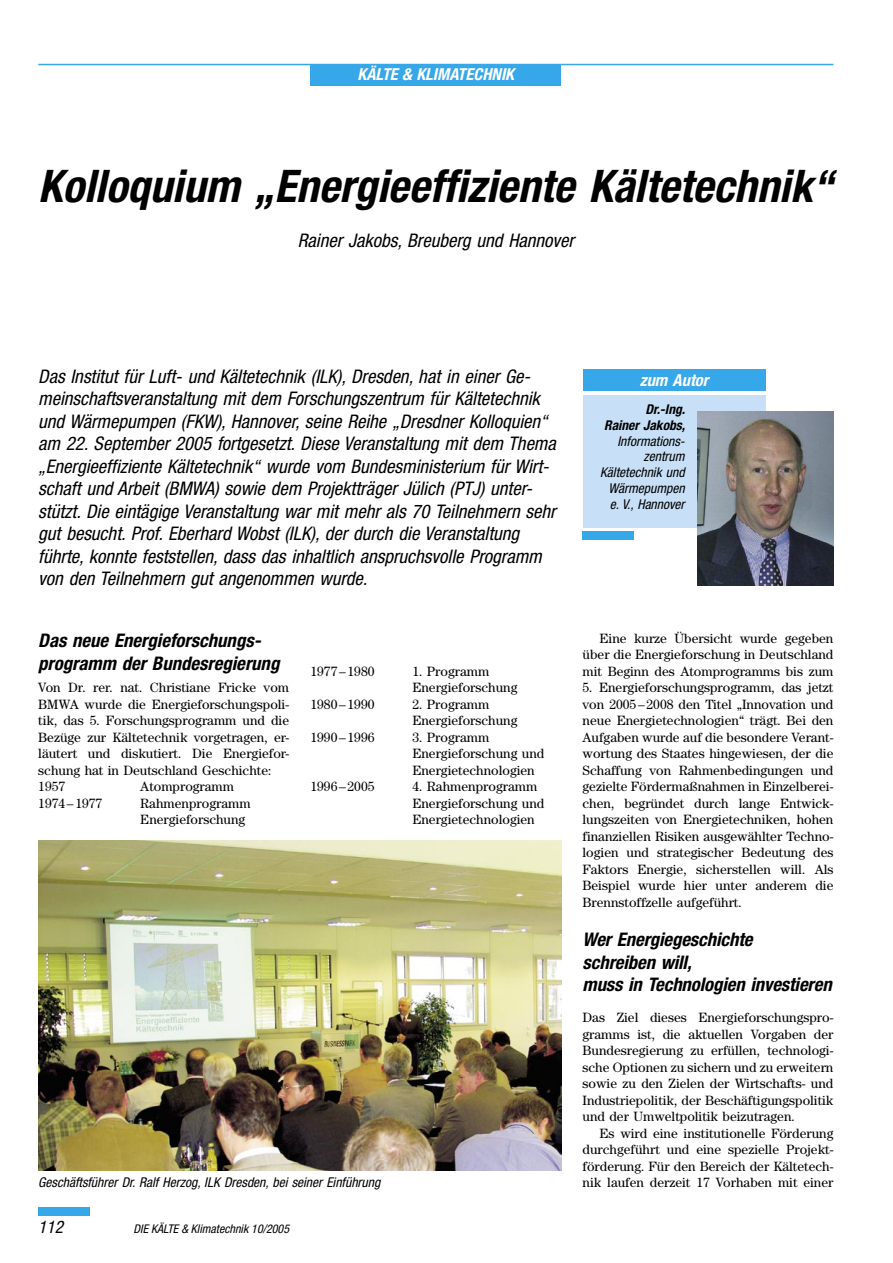
<style>
.page{position:relative;width:893px;height:1263px;background:#fff}
.page>*{position:absolute;margin:0;border:0;box-sizing:border-box;transform-origin:0 0}
.KK_02_Hauptüberschrift{font:italic 700 condensed 45px "Helvetica Neue LT Std";color:#000}
.KK_04_Vorspann{font:italic condensed 18.75px/22.5px "Helvetica Neue LT Std";color:#000}
.KK_07a_ZÜ_1zeilig{font:italic 700 condensed 18.75px/22.5px "Helvetica Neue LT Std";letter-spacing:-.005em;color:#000}
.KK_03_Autor{font:italic condensed 18.75px "Helvetica Neue LT Std";color:#000}
.t1{font:italic condensed 17.25px "Helvetica Neue LT Std";color:#000}
.KK_07a_ZÜ_1zeilig-2{font:italic 700 condensed 16.5px "Helvetica Neue LT Std";color:#fff}
.KK_05_Grundtext{font:13.5px/16.5px "Century Std";color:#000;text-align:justify}
.KK_06_Grundtext_ohne_Einzug{font:13.5px/16.5px "Century Std";color:#000}
.KK_09_Bildunterschrift{font:italic condensed 13.5px/15.8px "Helvetica Neue LT Std";color:#000;text-align:right}
.t2{font:italic condensed 12px "Helvetica Neue LT Std";color:#000}
.s1{font-weight:700}
</style>
<div class="page">
<div style="left:310px;top:65px;width:251px;height:20px;background:#36a7e9"></div>
<hr style="left:38px;top:64px;width:795px;height:1px;background:#36a7e9">
<div style="left:38px;top:1208px;width:51px;height:8px;background:#36a7e9"></div>
<img style="left:38px;top:841px;width:523px;height:330px">
<div style="left:583px;top:369px;width:182px;height:21px;background:#36a7e9"></div>
<div style="left:583px;top:532px;width:51px;height:8px;background:#36a7e9"></div>
<div style="left:583px;top:395px;width:182px;height:132px;background:#c8e0f7"></div>
<img style="left:697px;top:412px;width:136px;height:174px">
<p class="KK_07a_ZÜ_1zeilig-2" style="left:358px;top:64px;width:158px">KÄLTE &amp; KLIMATECHNIK</p>
<p class="KK_02_Hauptüberschrift" style="left:38px;top:159px;width:797px">Kolloquium „Energieeffiziente Kältetechnik“</p>
<p class="KK_03_Autor" style="left:298px;top:229px;width:278px">Rainer Jakobs, Breuberg und Hannover</p>
<p class="KK_04_Vorspann" style="left:38px;top:365px;width:519px">Das Institut für Luft- und Kältetechnik (ILK), Dresden, hat in einer Ge&shy;meinschaftsveranstaltung mit dem Forschungszentrum für Kältetechnik und Wärmepumpen (FKW), Hannover, seine Reihe „Dresdner Kolloquien“ am 22. September 2005 fortgesetzt. Diese Veranstaltung mit dem Thema „Energieeffiziente Kältetechnik“ wurde vom Bundesministerium für Wirt&shy;schaft und Arbeit (BMWA) sowie dem Projektträger Jülich (PTJ) unter&shy;stützt. Die eintägige Veranstaltung war mit mehr als 70 Teilnehmern sehr gut besucht. Prof. Eberhard Wobst (ILK), der durch die Veranstaltung führte, konnte feststellen, dass das inhaltlich anspruchsvolle Programm von den Teilnehmern gut angenommen wurde.</p>
<p class="KK_07a_ZÜ_1zeilig-2" style="left:640px;top:370px;width:70px">zum Autor</p>
<p class="KK_09_Bildunterschrift" style="left:600px;top:402px;width:86px"><span class="s1">Dr.-Ing.<br>Rainer Jakobs,<br></span>Informations&shy;zentrum<br>Kältetechnik und<br>Wärmepumpen e. V., Hannover</p>
<p class="KK_07a_ZÜ_1zeilig" style="left:38px;top:629px;width:243px">Das neue Energieforschungs&shy;programm der Bundesregierung</p>
<p class="KK_06_Grundtext_ohne_Einzug" style="left:38px;top:679px;width:252px;text-align:justify">Von Dr. rer. nat. Christiane Fricke vom BMWA wurde die Energieforschungspoli&shy;tik, das 5. Forschungsprogramm und die Bezüge zur Kältetechnik vorgetragen, er&shy;läutert und diskutiert. Die Energiefor&shy;schung hat in Deutschland Geschichte:</p>
<p class="KK_06_Grundtext_ohne_Einzug" style="left:38px;top:778px;width:28px">1957</p>
<p class="KK_06_Grundtext_ohne_Einzug" style="left:140px;top:778px;width:95px">Atomprogramm</p>
<p class="KK_06_Grundtext_ohne_Einzug" style="left:38px;top:795px;width:66px">1974 – 1977</p>
<p class="KK_06_Grundtext_ohne_Einzug" style="left:140px;top:795px;width:112px">Rahmenprogramm<br>Energieforschung</p>
<p class="KK_06_Grundtext_ohne_Einzug" style="left:310px;top:663px;width:66px">1977 – 1980</p>
<p class="KK_06_Grundtext_ohne_Einzug" style="left:412px;top:663px;width:107px">1. Programm<br>Energieforschung</p>
<p class="KK_06_Grundtext_ohne_Einzug" style="left:310px;top:696px;width:66px">1980 – 1990</p>
<p class="KK_06_Grundtext_ohne_Einzug" style="left:412px;top:696px;width:107px">2. Programm<br>Energieforschung</p>
<p class="KK_06_Grundtext_ohne_Einzug" style="left:310px;top:729px;width:66px">1990 – 1996</p>
<p class="KK_06_Grundtext_ohne_Einzug" style="left:412px;top:729px;width:133px">3. Programm<br>Energieforschung und<br>Energietechnologien</p>
<p class="KK_06_Grundtext_ohne_Einzug" style="left:310px;top:778px;width:66px">1996 – 2005</p>
<p class="KK_06_Grundtext_ohne_Einzug" style="left:412px;top:778px;width:126px">4. Rahmenprogramm</p>
<p class="KK_06_Grundtext_ohne_Einzug" style="left:412px;top:795px;width:133px">Energieforschung und</p>
<p class="KK_06_Grundtext_ohne_Einzug" style="left:412px;top:811px;width:124px">Energietechnologien</p>
<p class="KK_09_Bildunterschrift" style="left:38px;top:1175px;width:344px">Geschäftsführer Dr. Ralf Herzog, ILK Dresden, bei seiner Einführung</p>
<p class="t1" style="left:38px;top:1217px;width:26px">112</p>
<p class="t2" style="left:134px;top:1222px;width:157px">DIE KÄLTE &amp; Klimatechnik 10/2005</p>
<p class="KK_05_Grundtext" style="left:583px;top:630px;width:252px;text-indent:17px">Eine kurze Übersicht wurde gegeben über die Energieforschung in Deutschland mit Beginn des Atomprogramms bis zum</p>
<p class="KK_05_Grundtext" style="left:583px;top:679px;width:252px">5. Energieforschungsprogramm, das jetzt von 2005 – 2008 den Titel „Innovation und neue Energietechnologien“ trägt. Bei den Aufgaben wurde auf die besondere Verant&shy;wortung des Staates hingewiesen, der die Schaffung von Rahmenbedingungen und gezielte Fördermaßnahmen in Einzelberei&shy;chen, begründet durch lange Entwick&shy;lungszeiten von Energietechniken, hohen finanziellen Risiken ausgewählter Techno&shy;logien und strategischer Bedeutung des Faktors Energie, sicherstellen will. Als Beispiel wurde hier unter anderem die Brennstoffzelle aufgeführt.</p>
<p class="KK_07a_ZÜ_1zeilig" style="left:583px;top:929px;width:251px">Wer Energiegeschichte<br>schreiben will,<br>muss in Technologien investieren</p>
<p class="KK_06_Grundtext_ohne_Einzug" style="left:583px;top:1009px;width:252px;text-align:justify">Das Ziel dieses Energieforschungspro&shy;gramms ist, die aktuellen Vorgaben der Bundesregierung zu erfüllen, technologi&shy;sche Optionen zu sichern und zu erweitern sowie zu den Zielen der Wirtschafts- und Industriepolitik, der Beschäftigungspolitik und der Umweltpolitik beizutragen.</p>
<p class="KK_05_Grundtext" style="left:583px;top:1125px;width:252px;text-indent:17px">Es wird eine institutionelle Förderung durchgeführt und eine spezielle Projekt&shy;förderung. Für den Bereich der Kältetech&shy;nik laufen derzeit 17 Vorhaben mit einer</p>
</div>
